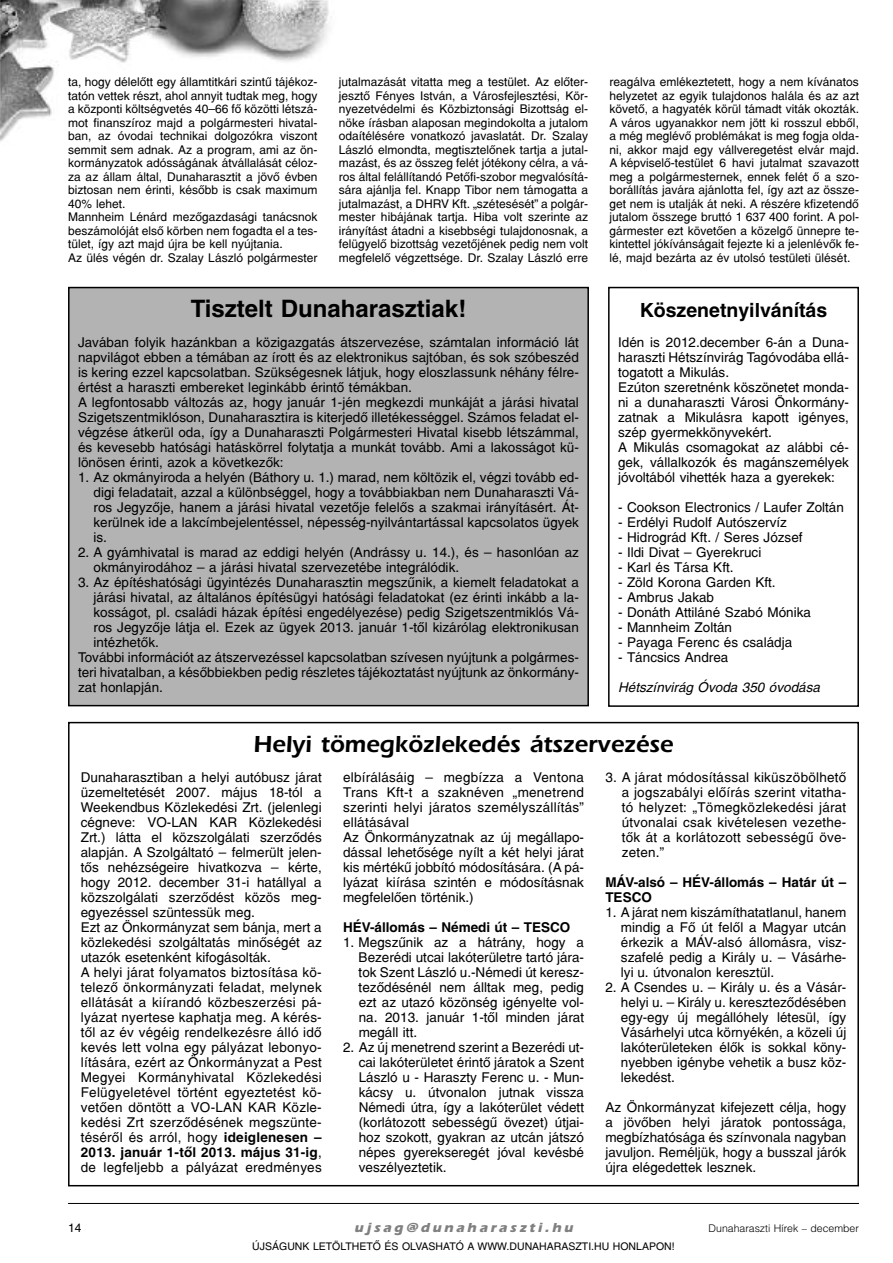
<style>
.page{position:relative;width:893px;height:1263px;background:#fff}
.page>*{position:absolute;margin:0;border:0;box-sizing:border-box;transform-origin:0 0}
.t1{font:900 24px "H Erie";color:#000}
.t2{font:700 24px "H Switzerland";color:#000}
.t3{font:700 19.5px "H Switzerland";color:#000}
.t4{font:13.5px/15px "H Switzerland";color:#000;text-align:justify}
.t5{font:700 13.5px/15px "H Switzerland";color:#000}
.t6{font:italic 13.5px "H Switzerland";color:#000}
.t7{font:italic 700 13.5px "H Erie";color:#808080}
.t8{font:12px/13.5px "H Switzerland";color:#000;text-align:justify}
.t9{font:10.5px "H Switzerland";color:#000}
.t10{font:300 10.5px "H Switzerland";color:#000}
.s1{font-weight:700}
</style>
<div class="page">
<hr style="left:68px;top:1203px;width:791px;height:1px;background:#000">
<img style="left:0;top:0;width:329px;height:142px">
<div style="left:68px;top:722px;width:791px;height:464px;border:2px solid #000"></div>
<div style="left:69px;top:288px;width:519px;height:418px;background:#b3b3b3"></div>
<div style="left:68px;top:287px;width:521px;height:419px;border:2px solid #000"></div>
<div style="left:608px;top:287px;width:251px;height:420px;border:2px solid #000"></div>
<p class="t8" style="left:68px;top:75px;width:251px;text-align:left">ta, hogy délelõtt egy államtitkári szintû tájékoz&shy;tatón vettek részt, ahol annyit tudtak meg, hogy a központi költségvetés 40–66 fõ közötti létszá&shy;mot finanszíroz majd a polgármesteri hivatal&shy;ban, az óvodai technikai dolgozókra viszont semmit sem adnak. Az a program, ami az ön&shy;kormányzatok adósságának átvállalását céloz&shy;za az állam által, Dunaharasztit a jövõ évben biztosan nem érinti, késõbb is csak maximum 40% lehet.<br>Mannheim Lénárd mezõgazdasági tanácsnok beszámolóját elsõ körben nem fogadta el a tes&shy;tület, így azt majd újra be kell nyújtania.<br>Az ülés végén dr. Szalay László polgármester</p>
<p class="t8" style="left:339px;top:75px;width:251px">jutalmazását vitatta meg a testület. Az elõter&shy;jesztõ Fényes István, a Városfejlesztési, Kör&shy;nyezetvédelmi és Közbiztonsági Bizottság el&shy;nöke írásban alaposan megindokolta a jutalom odaítélésére vonatkozó javaslatát. Dr. Szalay László elmondta, megtisztelõnek tartja a jutal&shy;mazást, és az összeg felét jótékony célra, a vá&shy;ros által felállítandó Petõfi-szobor megvalósítá&shy;sára ajánlja fel. Knapp Tibor nem támogatta a jutalmazást, a DHRV Kft. „szétesését” a polgár&shy;mester hibájának tartja. Hiba volt szerinte az irányítást átadni a kisebbségi tulajdonosnak, a felügyelõ bizottság vezetõjének pedig nem volt megfelelõ végzettsége. Dr. Szalay László erre</p>
<p class="t8" style="left:609px;top:75px;width:251px">reagálva emlékeztetett, hogy a nem kívánatos helyzetet az egyik tulajdonos halála és az azt követõ, a hagyaték körül támadt viták okozták.<br>A város ugyanakkor nem jött ki rosszul ebbõl, a még meglévõ problémákat is meg fogja olda&shy;ni, akkor majd egy vállveregetést elvár majd.<br>A képviselõ-testület 6 havi jutalmat szavazott meg a polgármesternek, ennek felét õ a szo&shy;borállítás javára ajánlotta fel, így azt az össze&shy;get nem is utalják át neki. A részére kfizetendõ jutalom összege bruttó 1 637 400 forint. A pol&shy;gármester ezt követõen a közelgõ ünnepre te&shy;kintettel jókívánságait fejezte ki a jelenlévõk fe&shy;lé, majd bezárta az év utolsó testületi ülését.</p>
<h1 class="t2" style="left:191px;top:294px;width:277px">Tisztelt Dunaharasztiak!</h1>
<p class="t4" style="left:78px;top:334px;width:502px;text-align:left">Javában folyik hazánkban a közigazgatás átszervezése, számtalan információ lát napvilágot ebben a témában az írott és az elektronikus sajtóban, és sok szóbeszéd is kering ezzel kapcsolatban. Szükségesnek látjuk, hogy eloszlassunk néhány félre&shy;értést a haraszti embereket leginkább érintõ témákban.<br>A legfontosabb változás az, hogy január 1-jén megkezdi munkáját a járási hivatal Szigetszentmiklóson, Dunaharasztira is kiterjedõ illetékességgel. Számos feladat el&shy;végzése átkerül oda, így a Dunaharaszti Polgármesteri Hivatal kisebb létszámmal, és kevesebb hatósági hatáskörrel folytatja a munkát tovább. Ami a lakosságot kü&shy;lönösen érinti, azok a következõk:</p>
<p class="t4" style="left:94px;top:469px;width:487px;text-indent:-15px">1. Az okmányiroda a helyén (Báthory u. 1.) marad, nem költözik el, végzi tovább ed&shy;digi feladatait, azzal a különbséggel, hogy a továbbiakban nem Dunaharaszti Vá&shy;ros Jegyzõje, hanem a járási hivatal vezetõje felelõs a szakmai irányításért. Át&shy;kerülnek ide a lakcímbejelentéssel, népesség-nyilvántartással kapcsolatos ügyek is.</p>
<p class="t4" style="left:94px;top:544px;width:487px;text-indent:-15px">2. A gyámhivatal is marad az eddigi helyén (Andrássy u. 14.), és – hasonlóan az okmányirodához – a járási hivatal szervezetébe integrálódik.</p>
<p class="t4" style="left:78px;top:574px;width:502px">3. Az építéshatósági ügyintézés Dunaharasztin megszûnik, a kiemelt feladatokat a</p>
<p class="t4" style="left:94px;top:589px;width:487px">járási hivatal, az általános építésügyi hatósági feladatokat (ez érinti inkább a la-</p>
<p class="t4" style="left:94px;top:604px;width:487px">kosságot, pl. családi házak építési engedélyezése) pedig Szigetszentmiklós Vá-</p>
<p class="t4" style="left:94px;top:619px;width:487px">ros Jegyzõje látja el. Ezek az ügyek 2013. január 1-tõl kizárólag elektronikusan</p>
<p class="t4" style="left:94px;top:634px;width:67px">intézhetõk.</p>
<p class="t4" style="left:78px;top:649px;width:502px">További információt az átszervezéssel kapcsolatban szívesen nyújtunk a polgármes-</p>
<p class="t4" style="left:78px;top:664px;width:502px">teri hivatalban, a késõbbiekben pedig részletes tájékoztatást nyújtunk az önkormány-</p>
<p class="t4" style="left:78px;top:679px;width:86px">zat honlapján.</p>
<h2 class="t3" style="left:640px;top:298px;width:189px">Köszenetnyilvánítás</h2>
<p class="t4" style="left:618px;top:334px;width:232px;text-align:left">Idén is 2012.december 6-án a Duna&shy;haraszti Hétszínvirág Tagóvodába ellá&shy;togatott a Mikulás.<br>Ezúton szeretnénk köszönetet monda&shy;ni a dunaharaszti Városi Önkormány&shy;zatnak a Mikulásra kapott igényes, szép gyermekkönyvekért.<br>A Mikulás csomagokat az alábbi cé&shy;gek, vállalkozók és magánszemélyek jóvoltából vihették haza a gyerekek:</p>
<p class="t4" style="left:618px;top:499px;width:227px">- Cookson Electronics / Laufer Zoltán</p>
<p class="t4" style="left:618px;top:514px;width:170px">- Erdélyi Rudolf Autószervíz</p>
<p class="t4" style="left:618px;top:529px;width:186px">- Hidrográd Kft. / Seres József</p>
<p class="t4" style="left:618px;top:544px;width:145px">- Ildi Divat – Gyerekruci</p>
<p class="t4" style="left:618px;top:559px;width:117px">- Karl és Társa Kft.</p>
<p class="t4" style="left:618px;top:574px;width:159px">- Zöld Korona Garden Kft.</p>
<p class="t4" style="left:618px;top:589px;width:98px">- Ambrus Jakab</p>
<p class="t4" style="left:618px;top:604px;width:194px">- Donáth Attiláné Szabó Mónika</p>
<p class="t4" style="left:618px;top:619px;width:116px">- Mannheim Zoltán</p>
<p class="t4" style="left:618px;top:634px;width:176px">- Payaga Ferenc és családja</p>
<p class="t4" style="left:618px;top:649px;width:112px">- Táncsics Andrea</p>
<p class="t6" style="left:618px;top:679px;width:203px">Hétszínvirág Óvoda 350 óvodása</p>
<h1 class="t1" style="left:254px;top:729px;width:421px">Helyi tömegközlekedés átszervezése</h1>
<p class="t4" style="left:81px;top:769px;width:242px;text-align:left">Dunaharasztiban a helyi autóbusz járat üzemeltetését 2007. május 18-tól a Weekendbus Közlekedési Zrt. (jelenlegi cégneve: VO-LAN KAR Közlekedési Zrt.) látta el közszolgálati szerzõdés alapján. A Szolgáltató – felmerült jelen&shy;tõs nehézségeire hivatkozva – kérte, hogy 2012. december 31-i hatállyal a közszolgálati szerzõdést közös meg&shy;egyezéssel szüntessük meg.<br>Ezt az Önkormányzat sem bánja, mert a közlekedési szolgáltatás minõségét az utazók esetenként kifogásolták.<br>A helyi járat folyamatos biztosítása kö&shy;telezõ önkormányzati feladat, melynek ellátását a kiírandó közbeszerzési pá&shy;lyázat nyertese kaphatja meg. A kérés&shy;tõl az év végéig rendelkezésre álló idõ kevés lett volna egy pályázat lebonyo&shy;lítására, ezért az Önkormányzat a Pest Megyei Kormányhivatal Közlekedési Felügyeletével történt egyeztetést kö&shy;vetõen döntött a VO-LAN KAR Közle&shy;kedési Zrt szerzõdésének megszünte&shy;tésérõl és arról, hogy <span class="s1">ideiglenesen – 2013. január 1-tõl 2013. május 31-ig</span>, de legfeljebb a pályázat eredményes</p>
<p class="t4" style="left:343px;top:769px;width:242px;text-align:left">elbírálásáig – megbízza a Ventona Trans Kft-t a szaknéven „menetrend szerinti helyi járatos személyszállítás” ellátásával<br>Az Önkormányzatnak az új megállapo&shy;dással lehetõsége nyílt a két helyi járat kis mértékû jobbító módosítására. (A pá&shy;lyázat kiírása szintén e módosításnak megfelelõen történik.)</p>
<p class="t4" style="left:622px;top:769px;width:226px;text-indent:-16px">3. A járat módosítással kiküszöbölhetõ a jogszabályi elõírás szerint vitatha&shy;tó helyzet: „Tömegközlekedési járat útvonalai csak kivételesen vezethe&shy;tõk át a korlátozott sebességû öve&shy;zeten.”</p>
<p class="t5" style="left:605px;top:874px;width:242px">MÁV-alsó – HÉV-állomás – Határ út –<br>TESCO</p>
<p class="t4" style="left:621px;top:904px;width:227px;text-indent:-16px">1. A járat nem kiszámíthatatlanul, hanem mindig a Fõ út felõl a Magyar utcán érkezik a MÁV-alsó állomásra, visz&shy;szafelé pedig a Király u. – Vásárhe&shy;lyi u. útvonalon keresztül.</p>
<p class="t4" style="left:621px;top:979px;width:227px;text-indent:-16px">2. A Csendes u. – Király u. és a Vásár&shy;helyi u. – Király u. keresztezõdésében egy-egy új megállóhely létesül, így Vásárhelyi utca környékén, a közeli új lakóterületeken élõk is sokkal köny&shy;nyebben igénybe vehetik a busz köz&shy;lekedést.</p>
<p class="t4" style="left:605px;top:1099px;width:242px">Az Önkormányzat kifejezett célja, hogy a jövõben helyi járatok pontossága, megbízhatósága és színvonala nagyban javuljon. Reméljük, hogy a busszal járók újra elégedettek lesznek.</p>
<p class="t5" style="left:343px;top:919px;width:229px">HÉV-állomás – Némedi út – TESCO</p>
<p class="t4" style="left:359px;top:934px;width:227px;text-indent:-16px">1. Megszûnik az a hátrány, hogy a Bezerédi utcai lakóterületre tartó jára&shy;tok Szent László u.-Némedi út keresz&shy;tezõdésénél nem álltak meg, pedig ezt az utazó közönség igényelte vol&shy;na. 2013. január 1-tõl minden járat megáll itt.</p>
<p class="t4" style="left:359px;top:1039px;width:227px;text-indent:-16px">2. Az új menetrend szerint a Bezerédi ut&shy;cai lakóterületet érintõ járatok a Szent László u - Haraszty Ferenc u. - Mun&shy;kácsy u. útvonalon jutnak vissza Némedi útra, így a lakóterület védett (korlátozott sebességû övezet) útjai&shy;hoz szokott, gyakran az utcán játszó népes gyerekseregét jóval kevésbé veszélyeztetik.</p>
<p class="t8" style="left:68px;top:1221px;width:15px">14</p>
<p class="t7" style="left:354px;top:1219px;width:224px">uj sag@dunaharaszti.hu</p>
<p class="t10" style="left:709px;top:1221px;width:152px">Dunaharaszti Hírek – december</p>
<p class="t9" style="left:252px;top:1240px;width:424px">ÚJSÁGUNK LETÖLTHETÕ ÉS OLVASHATÓ A WWW.DUNAHARASZTI.HU HONLAPON!</p>
</div>
